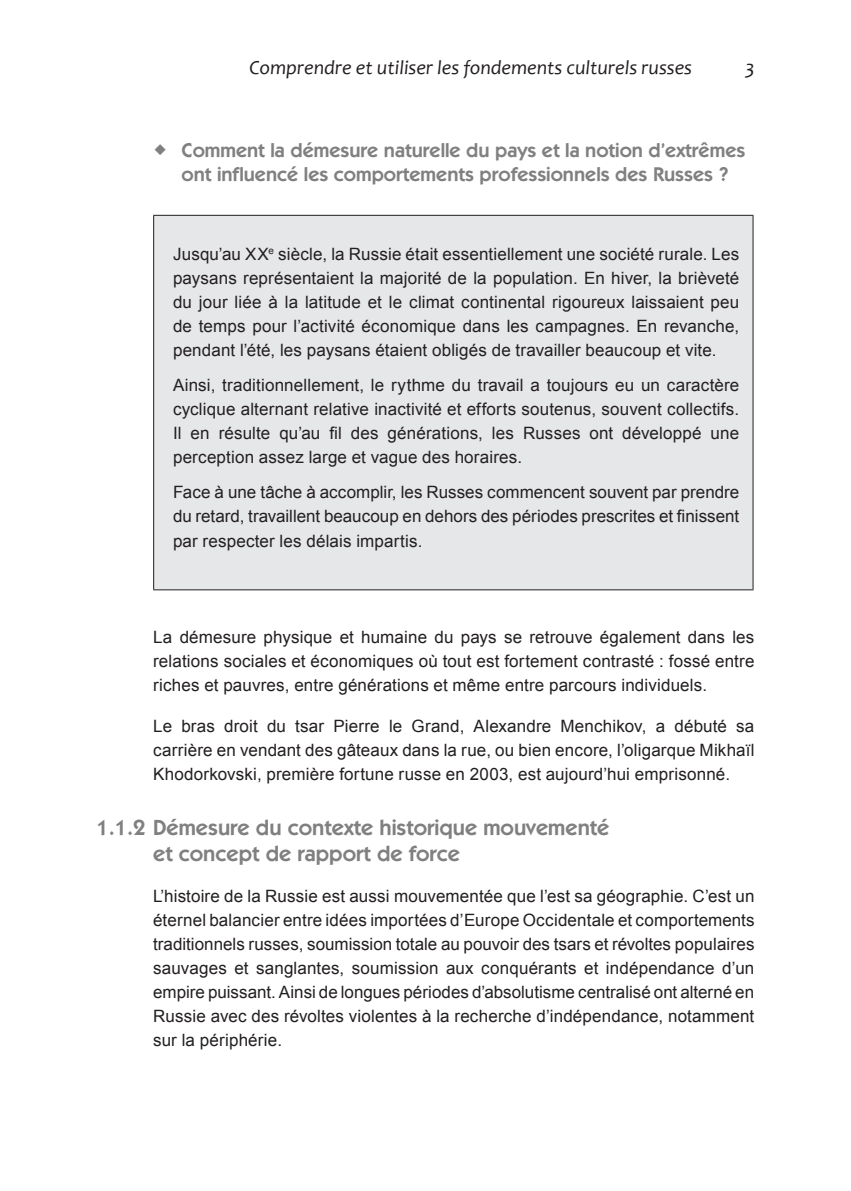
<style>
.page{position:relative;width:851px;height:1191px;background:#fff}
.page>*{position:absolute;margin:0;border:0;box-sizing:border-box;transform-origin:0 0}
.Titre_3{font:600 22px/26.4px "Itc Kabel";color:#808080}
.Titre_4{font:600 20px/24px "Itc Kabel";color:#808080}
.t1{font:italic 20px "Candara";color:#231f20}
.t2{font:17px/24px "Arial";letter-spacing:.01em;color:#231f20;text-align:justify}
</style>
<div class="page">
<div style="left:154px;top:215px;width:599px;height:375px;background:#e6e7e9"></div>
<hr style="left:153px;top:215px;width:600px;height:1px;background:#231f20">
<hr style="left:153px;top:216px;width:1px;height:373px;background:#231f20">
<hr style="left:752px;top:216px;width:1px;height:373px;background:#231f20">
<hr style="left:153px;top:589px;width:600px;height:1px;background:#231f20">
<p class="t1" style="left:249px;top:55px;width:444px">Comprendre et utiliser les fondements culturels russes</p>
<p class="t1" style="left:745px;top:55px;width:11px">3</p>
<p class="Titre_4" style="left:181px;top:138px;width:565px">Comment la démesure naturelle du pays et la notion d’extrêmes ont influencé les comportements professionnels des Russes ?</p>
<p class="t2" style="left:173px;top:242px;width:567px">Jusqu’au XX<sup>e</sup> siècle, la Russie était essentiellement une société rurale. Les paysans représentaient la majorité de la population. En hiver, la brièveté du jour liée à la latitude et le climat continental rigoureux laissaient peu de temps pour l’activité économique dans les campagnes. En revanche, pendant l’été, les paysans étaient obligés de travailler beaucoup et vite.</p>
<p class="t2" style="left:173px;top:373px;width:567px">Ainsi, traditionnellement, le rythme du travail a toujours eu un caractère cyclique alternant relative inactivité et efforts soutenus, souvent collectifs.<br>Il en résulte qu’au fil des générations, les Russes ont développé une perception assez large et vague des horaires.</p>
<p class="t2" style="left:173px;top:481px;width:567px">Face à une tâche à accomplir, les Russes commencent souvent par prendre du retard, travaillent beaucoup en dehors des périodes prescrites et finissent par respecter les délais impartis.</p>
<p class="t2" style="left:153px;top:625px;width:602px">La démesure physique et humaine du pays se retrouve également dans les relations sociales et économiques où tout est fortement contrasté : fossé entre riches et pauvres, entre générations et même entre parcours individuels.</p>
<p class="t2" style="left:153px;top:714px;width:602px">Le bras droit du tsar Pierre le Grand, Alexandre Menchikov, a débuté sa carrière en vendant des gâteaux dans la rue, ou bien encore, l’oligarque Mikhaïl Khodorkovski, première fortune russe en 2003, est aujourd’hui emprisonné.</p>
<p class="Titre_3" style="left:153px;top:814px;width:457px;text-indent:-57px">1.1.2 Démesure du contexte historique mouvementé et concept de rapport de force</p>
<p class="t2" style="left:153px;top:884px;width:602px">L’histoire de la Russie est aussi mouvementée que l’est sa géographie. C’est un éternel balancier entre idées importées d’Europe Occidentale et comportements traditionnels russes, soumission totale au pouvoir des tsars et révoltes populaires sauvages et sanglantes, soumission aux conquérants et indépendance d’un empire puissant. Ainsi de longues périodes d’absolutisme centralisé ont alterné en Russie avec des révoltes violentes à la recherche d’indépendance, notamment sur la périphérie.</p>
</div>
